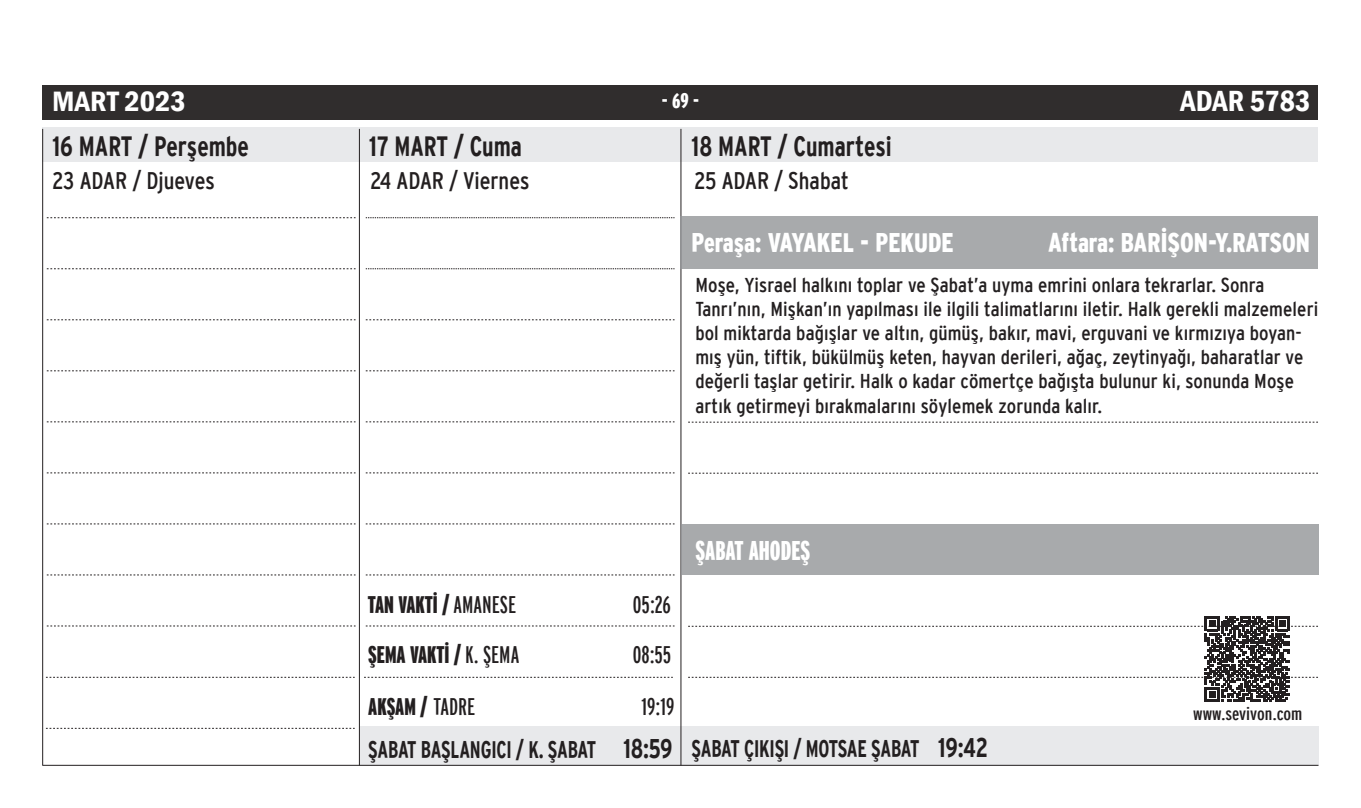
<style>
.page{position:relative;width:1361px;height:808px;background:#fff}
.page>*{position:absolute;margin:0;border:0;box-sizing:border-box;transform-origin:0 0}
.t1{font:600 condensed 30px "Franklin Gothic";color:#fff}
.t2{font:600 condensed 28.8px "Franklin Gothic";color:#fff;scale:1.04 1}
.t3{font:27.9px "Interstate TRUN Bol Con";color:#231f20;scale:.9 1}
.t4{font:27px "Interstate TRUN Bla Con";color:#fff;scale:.9 1}
.t5{font:27px "Interstate TRUN Bla Com";color:#fff}
.t6{font:24px "Interstate TRUN Bol Con";letter-spacing:-.01em;color:#231f20;scale:.84 1}
.t7{font:24px "Interstate TRUN Bla Com";color:#231f20}
.t8{font:24px "Interstate TRUN Reg Con";color:#231f20}
.t9{font:24px "Interstate TRUN Reg Com";color:#231f20}
.t10{font:21px "Interstate TRUN Bla Com";color:#fff;scale:1.1 1}
.t11{font:20.1px/24px "Interstate TRUN Reg Con";letter-spacing:.005em;color:#231f20}
.t12{font:18px "Interstate TRUN Reg Com";color:#231f20;scale:1.22 1}
.s1{font-family:"Interstate TRUN Reg Com"}
.s2{font-size:27px}
</style>
<div class="page">
<div style="left:360px;top:726px;width:958px;height:39px;background:#e6e7e9"></div>
<div style="left:43px;top:85px;width:1275px;height:34px;background:#302d2d"></div>
<div style="left:43px;top:128px;width:1275px;height:34px;background:#e6e7e9"></div>
<hr style="left:359px;top:129px;width:1px;height:636px;background:#231f20">
<hr style="left:42px;top:129px;width:1px;height:636px;background:#231f20">
<svg style="left:47px;top:217px;width:308px;height:1px"></svg>
<svg style="left:47px;top:268px;width:308px;height:1px"></svg>
<svg style="left:47px;top:319px;width:308px;height:1px"></svg>
<svg style="left:47px;top:370px;width:308px;height:1px"></svg>
<svg style="left:47px;top:421px;width:308px;height:1px"></svg>
<svg style="left:47px;top:472px;width:308px;height:1px"></svg>
<svg style="left:47px;top:523px;width:308px;height:1px"></svg>
<svg style="left:47px;top:574px;width:308px;height:1px"></svg>
<svg style="left:47px;top:625px;width:308px;height:1px"></svg>
<svg style="left:366px;top:217px;width:308px;height:1px"></svg>
<svg style="left:366px;top:268px;width:308px;height:1px"></svg>
<svg style="left:366px;top:319px;width:308px;height:1px"></svg>
<svg style="left:366px;top:370px;width:308px;height:1px"></svg>
<svg style="left:366px;top:421px;width:308px;height:1px"></svg>
<svg style="left:366px;top:472px;width:308px;height:1px"></svg>
<svg style="left:366px;top:523px;width:308px;height:1px"></svg>
<svg style="left:366px;top:574px;width:308px;height:1px"></svg>
<svg style="left:366px;top:625px;width:308px;height:1px"></svg>
<svg style="left:688px;top:422px;width:630px;height:1px"></svg>
<svg style="left:688px;top:473px;width:630px;height:1px"></svg>
<svg style="left:46px;top:677px;width:309px;height:1px"></svg>
<svg style="left:364px;top:677px;width:309px;height:1px"></svg>
<svg style="left:46px;top:728px;width:309px;height:1px"></svg>
<hr style="left:43px;top:765px;width:1275px;height:1px;background:#231f20">
<hr style="left:680px;top:129px;width:1px;height:636px;background:#231f20">
<div style="left:680px;top:216px;width:638px;height:53px;background:#a8aaac"></div>
<svg style="left:688px;top:617px;width:630px;height:85px"></svg>
<div style="left:681px;top:525px;width:637px;height:50px;background:#a8aaac"></div>
<h2 class="t2" style="left:52px;top:82px;width:130px">MART 2023</h2>
<h1 class="t1" style="left:1180px;top:81px;width:131px">ADAR 5783</h1>
<p class="t10" style="left:662px;top:89px;width:35px">- 69 -</p>
<h3 class="t3" style="left:52px;top:130px;width:220px">16 MART / Perşembe</h3>
<h3 class="t3" style="left:369px;top:130px;width:171px">17 MART / Cuma</h3>
<h3 class="t3" style="left:691px;top:130px;width:224px">18 MART / Cumartesi</h3>
<p class="t8" style="left:52px;top:167px;width:164px">23 ADAR / Djueves</p>
<p class="t8" style="left:370px;top:167px;width:161px">24 ADAR / Viernes</p>
<p class="t8" style="left:694px;top:167px;width:156px">25 ADAR / Shabat</p>
<h3 class="t4" style="left:691px;top:228px;width:293px">Peraşa: VAYAKEL - PEKUDE</h3>
<h3 class="t4" style="left:1048px;top:228px;width:292px">Aftara: BARİŞON-Y.RATSON</h3>
<p class="t11" style="left:695px;top:273px;width:624px">Moşe, Yisrael halkını toplar ve Şabat’a uyma emrini onlara tekrarlar. Sonra Tanrı’nın, Mişkan’ın yapılması ile ilgili talimatlarını iletir. Halk gerekli malzemeleri bol miktarda bağışlar ve altın, gümüş, bakır, mavi, erguvani ve kırmızıya boyan&shy;mış yün, tiftik, bükülmüş keten, hayvan derileri, ağaç, zeytinyağı, baharatlar ve değerli taşlar getirir. Halk o kadar cömertçe bağışta bulunur ki, sonunda Moşe artık getirmeyi bırakmalarını söylemek zorunda kalır.</p>
<p class="t7" style="left:368px;top:592px;width:150px">TAN VAKTİ / <span class="s1">AMANESE</span></p>
<p class="t9" style="left:633px;top:591px;width:39px">05:26</p>
<p class="t7" style="left:368px;top:641px;width:152px">ŞEMA VAKTİ / <span class="s1">K. ŞEMA</span></p>
<p class="t9" style="left:633px;top:641px;width:40px">08:55</p>
<p class="t7" style="left:368px;top:693px;width:108px">AKŞAM / <span class="s1">TADRE</span></p>
<p class="t9" style="left:641px;top:693px;width:34px">19:19</p>
<h3 class="t5" style="left:695px;top:535px;width:116px">ŞABAT AHODEŞ</h3>
<p class="t6" style="left:368px;top:736px;width:739px">ŞABAT BAŞLANGICI / K. ŞABAT <span class="s2">18:59</span> ŞABAT ÇIKIŞI / MOTSAE ŞABAT <span class="s2">19:42</span></p>
<p class="t12" style="left:1193px;top:704px;width:91px">www.sevivon.com</p>
</div>
